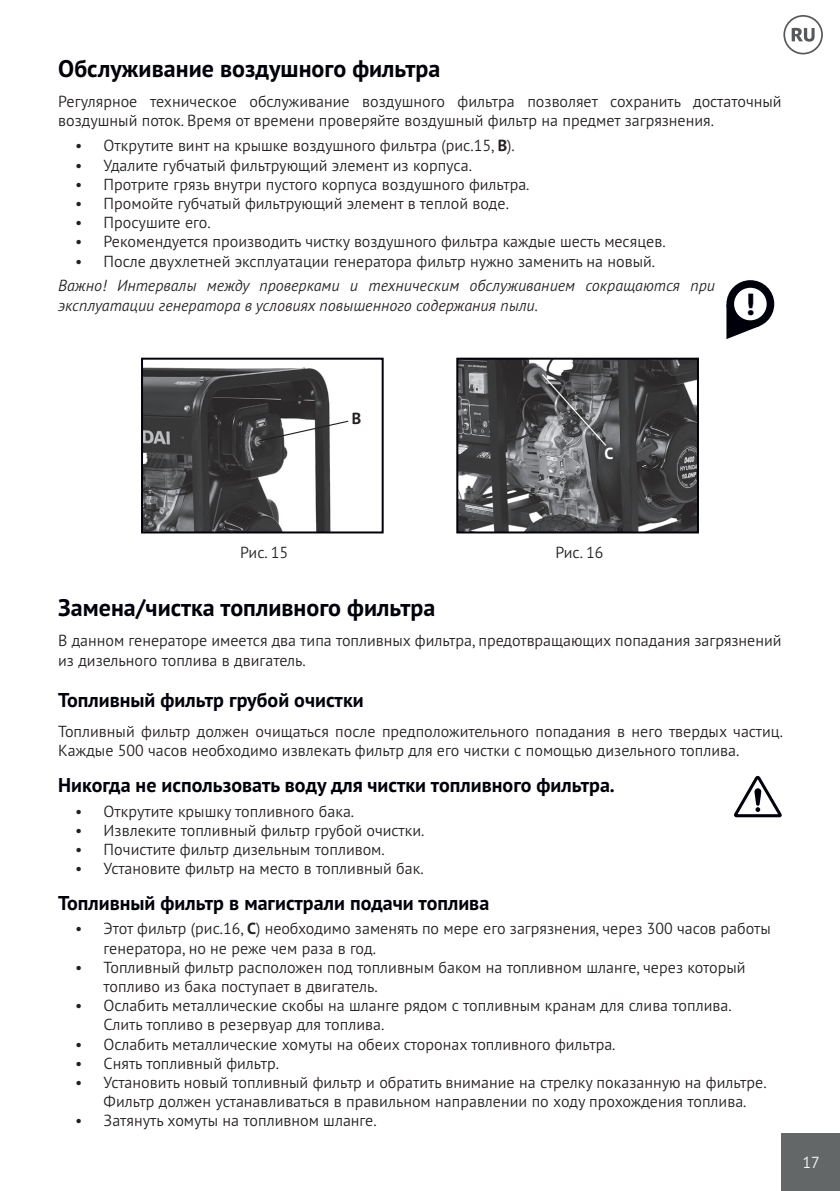
<style>
.page{position:relative;width:840px;height:1191px;background:#fff}
.page>*{position:absolute;margin:0;border:0;box-sizing:border-box;transform-origin:0 0}
.t1{font:800 30.4px "PT Sans Pro";color:#00000a}
.t2{font:700 24px "PT Sans Pro";color:#00000a}
.t3{font:700 20px "PT Sans Pro";color:#00000a}
.t4{font:300 16px/19.2px "PT Sans Pro";color:#231f20}
.t5{font:italic 300 16px/19.2px "PT Sans Pro";color:#231f20}
.t6{font:300 16px "PT Sans Pro";color:#fff}
.t7{font:700 16px "PT Sans Pro";color:#231f20}
.t8{font:700 16px "PT Sans Pro";color:#fff}
.s1{font-weight:700}
</style>
<div class="page">
<div style="left:781px;top:1133px;width:58px;height:58px;background:#646768"></div>
<svg style="left:783px;top:15px;width:39px;height:39px"></svg>
<img style="left:459px;top:361px;width:236px;height:169px">
<div style="left:456px;top:358px;width:242px;height:175px;border:2px solid #00000a"></div>
<img style="left:144px;top:367px;width:187px;height:163px">
<div style="left:141px;top:358px;width:242px;height:175px;border:2px solid #00000a"></div>
<svg style="left:256px;top:420px;width:93px;height:22px"></svg>
<svg style="left:540px;top:373px;width:67px;height:74px;background:#6c6d6f"></svg>
<div style="left:726px;top:280px;width:47px;height:48px;background:#00000a;border-radius:50%"></div>
<div style="left:733px;top:288px;width:33px;height:32px;background:#fff;border-radius:50%"></div>
<svg style="left:726px;top:304px;width:34px;height:35px"></svg>
<svg style="left:734px;top:776px;width:47px;height:41px"></svg>
<h2 class="t2" style="left:58px;top:52px;width:383px">Обслуживание воздушного фильтра</h2>
<p class="t4" style="left:58px;top:92px;width:724px">Регулярное техническое обслуживание воздушного фильтра позволяет сохранить достаточный воздушный поток. Время от времени проверяйте воздушный фильтр на предмет загрязнения.</p>
<p class="t4" style="left:75px;top:136px;width:441px">• Открутите винт на крышке воздушного фильтра (рис.15, <span class="s1">В</span>).</p>
<p class="t4" style="left:75px;top:155px;width:398px">• Удалите губчатый фильтрующий элемент из корпуса.</p>
<p class="t4" style="left:75px;top:174px;width:455px">• Протрите грязь внутри пустого корпуса воздушного фильтра.</p>
<p class="t4" style="left:75px;top:193px;width:435px">• Промойте губчатый фильтрующий элемент в теплой воде.</p>
<p class="t4" style="left:75px;top:212px;width:137px">• Просушите его.</p>
<p class="t4" style="left:75px;top:232px;width:591px">• Рекомендуется производить чистку воздушного фильтра каждые шесть месяцев.</p>
<p class="t4" style="left:75px;top:251px;width:581px">• После двухлетней эксплуатации генератора фильтр нужно заменить на новый.</p>
<p class="t5" style="left:58px;top:276px;width:658px">Важно! Интервалы между проверками и техническим обслуживанием сокращаются при эксплуатации генератора в условиях повышенного содержания пыли.</p>
<h1 class="t1" style="left:745px;top:283px;width:10px">!</h1>
<p class="t7" style="left:351px;top:407px;width:11px">В</p>
<p class="t8" style="left:604px;top:443px;width:10px">С</p>
<p class="t4" style="left:240px;top:542px;width:49px">Рис. 15</p>
<p class="t4" style="left:555px;top:542px;width:49px">Рис. 16</p>
<h2 class="t2" style="left:58px;top:591px;width:378px">Замена/чистка топливного фильтра</h2>
<p class="t4" style="left:58px;top:630px;width:724px">В данном генераторе имеется два типа топливных фильтра, предотвращающих попадания загрязнений из дизельного топлива в двигатель.</p>
<p class="t3" style="left:58px;top:686px;width:307px">Топливный фильтр грубой очистки</p>
<p class="t4" style="left:58px;top:721px;width:725px">Топливный фильтр должен очищаться после предположительного попадания в него твердых частиц.<br>Каждые 500 часов необходимо извлекать фильтр для его чистки с помощью дизельного топлива.</p>
<p class="t3" style="left:58px;top:771px;width:558px">Никогда не использовать воду для чистки топливного фильтра.</p>
<p class="t4" style="left:75px;top:801px;width:280px">• Открутите крышку топливного бака.</p>
<p class="t4" style="left:75px;top:820px;width:350px">• Извлеките топливный фильтр грубой очистки.</p>
<p class="t4" style="left:75px;top:839px;width:311px">• Почистите фильтр дизельным топливом.</p>
<p class="t4" style="left:75px;top:858px;width:349px">• Установите фильтр на место в топливный бак.</p>
<p class="t3" style="left:58px;top:889px;width:432px">Топливный фильтр в магистрали подачи топлива</p>
<p class="t4" style="left:104px;top:918px;width:668px;text-indent:-28px">• Этот фильтр (рис.16, <span class="s1">С</span>) необходимо заменять по мере его загрязнения, через 300 часов работы генератора, но не реже чем раза в год.</p>
<p class="t4" style="left:104px;top:957px;width:643px;text-indent:-28px">• Топливный фильтр расположен под топливным баком на топливном шланге, через который топливо из бака поступает в двигатель.</p>
<p class="t4" style="left:104px;top:995px;width:629px;text-indent:-28px">• Ослабить металлические скобы на шланге рядом с топливным кранам для слива топлива.<br>Слить топливо в резервуар для топлива.</p>
<p class="t4" style="left:75px;top:1034px;width:541px">• Ослабить металлические хомуты на обеих сторонах топливного фильтра.</p>
<p class="t4" style="left:75px;top:1053px;width:205px">• Снять топливный фильтр.</p>
<p class="t4" style="left:75px;top:1072px;width:692px;text-align:center">• Установить новый топливный фильтр и обратить внимание на стрелку показанную на фильтре.<br>Фильтр должен устанавливаться в правильном направлении по ходу прохождения топлива.</p>
<p class="t4" style="left:75px;top:1110px;width:303px">• Затянуть хомуты на топливном шланге.</p>
<p class="t6" style="left:802px;top:1152px;width:19px">17</p>
</div>
